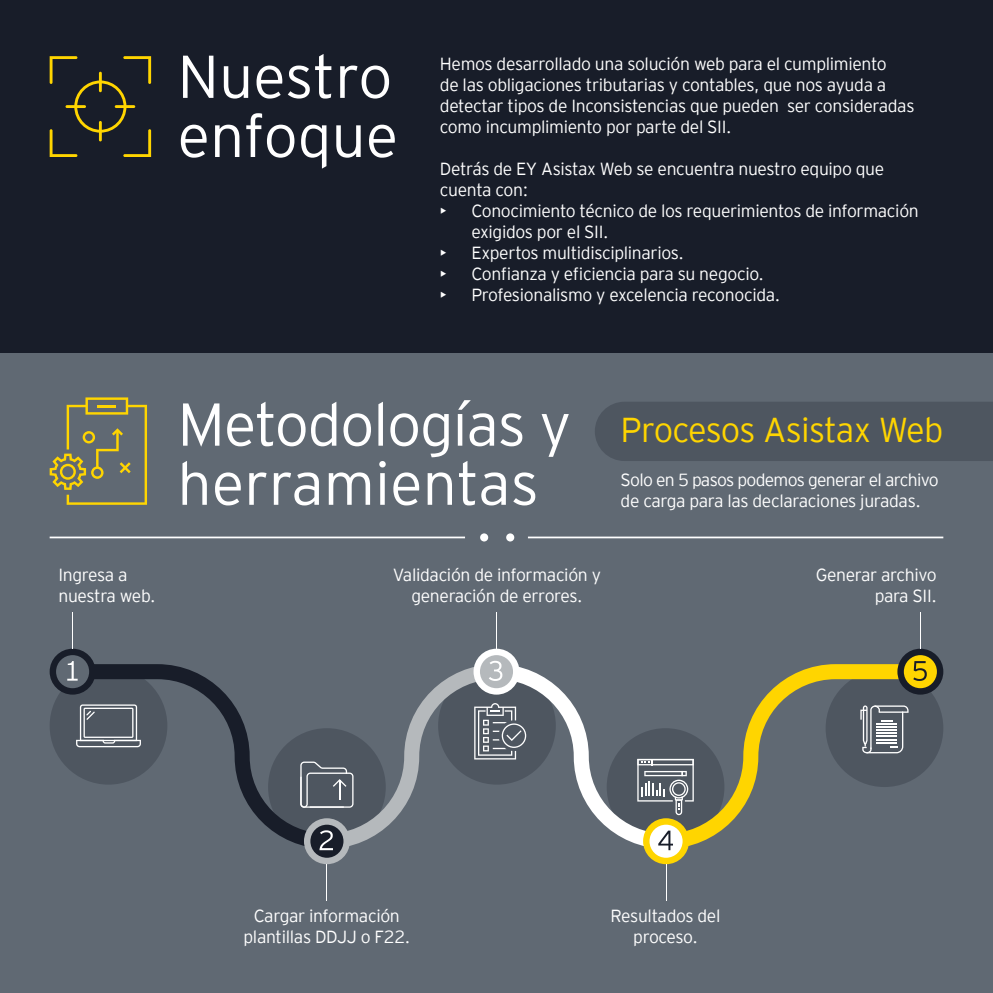
<style>
.page{position:relative;width:993px;height:993px;background:#fff}
.page>*{position:absolute;margin:0;border:0;box-sizing:border-box;transform-origin:0 0}
.t1{font:300 60.2px/59px "EY Interstate";color:#fff}
.t2{font:300 34.48px "EY Interstate";letter-spacing:-.03em;color:#ffd500}
.t3{font:300 17.5px/21px "EY Interstate";letter-spacing:-.02em;color:#fff}
.t4{font:300 17.5px/21px "EY Interstate";letter-spacing:-.04em;color:#fff}
.s1{font-size:60.2px;color:#fff}
</style>
<div class="page">
<div style="left:0;top:0;width:992px;height:369px;background:#181d29"></div>
<div style="left:0;top:353px;width:992px;height:639px;background:#606973"></div>
<svg style="left:50px;top:56px;width:101px;height:101px"></svg>
<hr style="left:50px;top:536px;width:415px;height:2px;background:#fff">
<hr style="left:527px;top:536px;width:416px;height:2px;background:#fff">
<div style="left:480px;top:533px;width:8px;height:8px;background:#fff;border-radius:50%"></div>
<div style="left:506px;top:533px;width:8px;height:8px;background:#fff;border-radius:50%"></div>
<div style="left:825px;top:669px;width:118px;height:117px;background:#4e5660;border-radius:50%"></div>
<div style="left:50px;top:666px;width:117px;height:118px;background:#4e5660;border-radius:50%"></div>
<svg style="left:693px;top:664px;width:227px;height:181px"></svg>
<svg style="left:73px;top:664px;width:227px;height:181px"></svg>
<div style="left:50px;top:648px;width:45px;height:46px;background:#181d29;border-radius:50%"></div>
<div style="left:56px;top:655px;width:33px;height:33px;background:#606973;border-radius:50%"></div>
<div style="left:304px;top:818px;width:46px;height:45px;background:#b5b9bc;border-radius:50%"></div>
<svg style="left:473px;top:648px;width:46px;height:46px"></svg>
<svg style="left:643px;top:818px;width:45px;height:45px"></svg>
<div style="left:897px;top:648px;width:46px;height:46px;background:#181d29;border-radius:50%"></div>
<hr style="left:72px;top:612px;width:1px;height:36px;background:#fff">
<hr style="left:326px;top:863px;width:1px;height:37px;background:#fff">
<hr style="left:665px;top:863px;width:1px;height:37px;background:#fff">
<hr style="left:496px;top:612px;width:1px;height:36px;background:#fff">
<hr style="left:919px;top:612px;width:1px;height:36px;background:#fff">
<svg style="left:67px;top:661px;width:11px;height:19px"></svg>
<svg style="left:310px;top:824px;width:33px;height:33px"></svg>
<div style="left:480px;top:655px;width:33px;height:33px;background:#b5b9bc;border-radius:50%"></div>
<div style="left:649px;top:824px;width:33px;height:33px;background:#fff;border-radius:50%"></div>
<svg style="left:300px;top:660px;width:393px;height:189px"></svg>
<div style="left:903px;top:655px;width:33px;height:33px;background:#ffd500;border-radius:50%"></div>
<svg style="left:913px;top:661px;width:13px;height:19px"></svg>
<div style="left:595px;top:402px;width:397px;height:59px;background:#4e5660"></div>
<svg style="left:50px;top:397px;width:97px;height:107px"></svg>
<h1 class="t1" style="left:177px;top:43px;width:222px">Nuestro enfoque</h1>
<p class="t3" style="left:440px;top:52px;width:476px">Hemos desarrollado una solución web para el cumplimiento<br>de las obligaciones tributarias y contables, que nos ayuda a detectar tipos de Inconsistencias que pueden ser consideradas como incumplimiento por parte del SII.</p>
<p class="t3" style="left:440px;top:157px;width:446px">Detrás de EY Asistax Web se encuentra nuestro equipo que cuenta con:</p>
<p class="t3" style="left:471px;top:199px;width:449px;text-indent:-32px">• Conocimiento técnico de los requerimientos de información exigidos por el SII.</p>
<p class="t3" style="left:440px;top:241px;width:245px">• Expertos multidisciplinarios.</p>
<p class="t3" style="left:440px;top:262px;width:325px">• Confianza y eficiencia para su negocio.</p>
<p class="t3" style="left:440px;top:283px;width:342px">• Profesionalismo y excelencia reconocida.</p>
<h2 class="t2" style="left:177px;top:405px;width:767px"><span class="s1">Metodologías y</span> Procesos Asistax Web</h2>
<h1 class="t1" style="left:177px;top:450px;width:363px">herramientas</h1>
<p class="t4" style="left:620px;top:468px;width:319px">Solo en 5 pasos podemos generar el archivo de carga para las declaraciones juradas.</p>
<p class="t3" style="left:393px;top:563px;width:209px;text-align:center">Validación de información y generación de errores.</p>
<p class="t3" style="left:58px;top:563px;width:99px">Ingresa a nuestra web.</p>
<p class="t3" style="left:815px;top:563px;width:122px;text-align:right">Generar archivo para SII.</p>
<p class="t3" style="left:243px;top:904px;width:168px;text-align:center">Cargar información plantillas DDJJ o F22.</p>
<p class="t3" style="left:610px;top:904px;width:111px;text-align:center">Resultados del proceso.</p>
</div>
